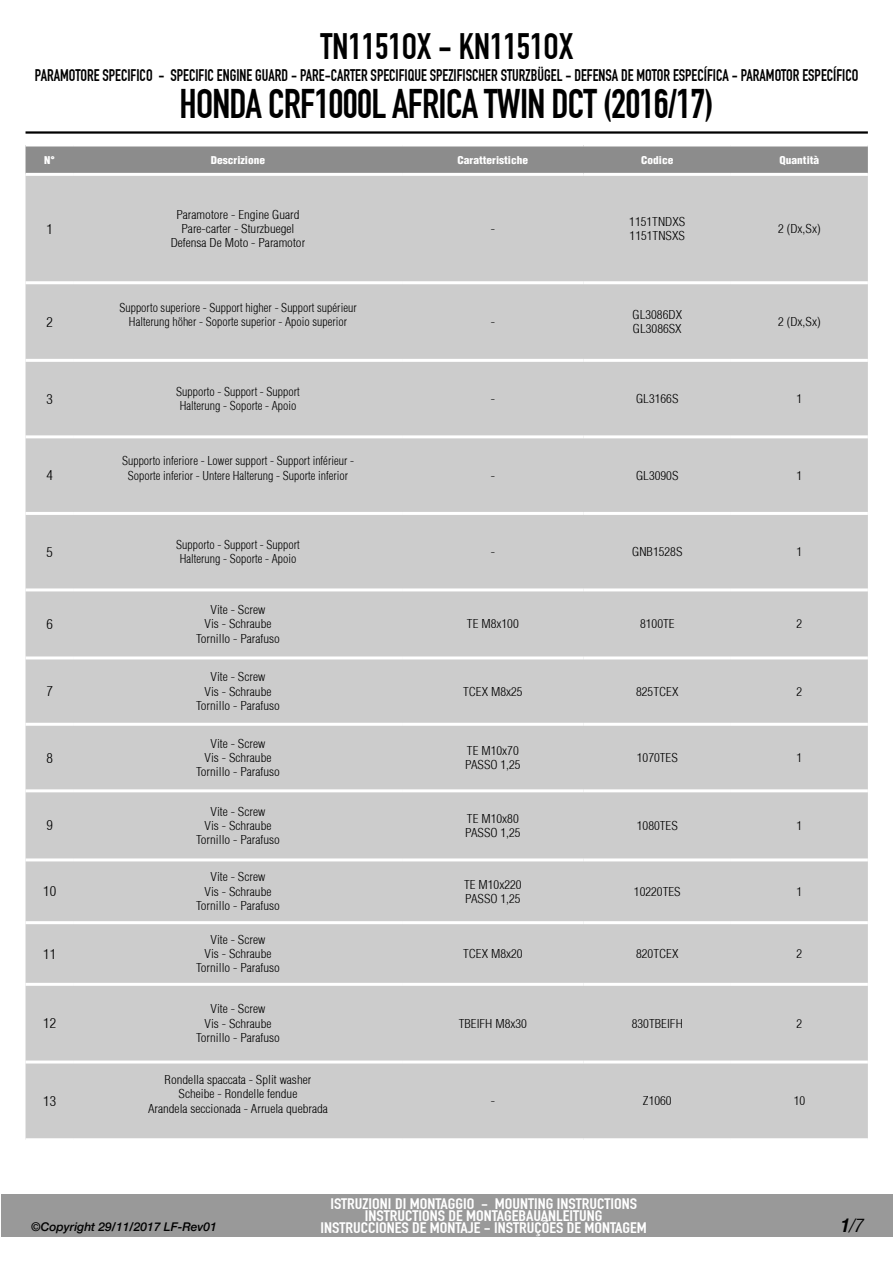
<style>
.page{position:relative;width:893px;height:1263px;background:#fff}
.page>*{position:absolute;margin:0;border:0;box-sizing:border-box;transform-origin:0 0}
.t1{font:40.5px "DIN Engschrift Alternate";letter-spacing:-.02em;color:#000}
.t2{font:36px "DIN Engschrift Alternate";color:#000}
.t3{font:italic condensed 18px "Helvetica";color:#000}
.t4{font:16.5px "DIN Engschrift Alternate";color:#000;scale:.95 1}
.t5{font:15px/12px "DIN Engschrift Alternate";color:#fff;text-align:center;scale:1.2 1}
.t6{font:300 condensed 13.5px "Helvetica";color:#000;scale:1.08 1}
.t7{font:300 condensed 12px/14.4px "Helvetica";color:#000;text-align:center;scale:1.08 1}
.t8{font:300 condensed 12px/14.4px "Helvetica";color:#000;text-align:center}
.t9{font:italic 500 12px "Helvetica Neue";color:#000}
.t10{font:900 condensed 10.5px "Helvetica";color:#fff;scale:1.08 1}
.s1{font-weight:700}
</style>
<div class="page">
<div style="left:1px;top:1194px;width:891px;height:43px;background:#999"></div>
<hr style="left:26px;top:131px;width:841px;height:3px;background:#000">
<div style="left:26px;top:147px;width:841px;height:26px;background:#8c8c8c"></div>
<div style="left:26px;top:176px;width:841px;height:962px;background:#ccc"></div>
<hr style="left:26px;top:281px;width:48px;height:3px;background:#fff">
<hr style="left:74px;top:281px;width:328px;height:3px;background:#fff">
<hr style="left:402px;top:281px;width:181px;height:3px;background:#fff">
<hr style="left:583px;top:281px;width:148px;height:3px;background:#fff">
<hr style="left:731px;top:281px;width:136px;height:3px;background:#fff">
<hr style="left:26px;top:359px;width:48px;height:3px;background:#fff">
<hr style="left:74px;top:359px;width:328px;height:3px;background:#fff">
<hr style="left:402px;top:359px;width:181px;height:3px;background:#fff">
<hr style="left:583px;top:359px;width:148px;height:3px;background:#fff">
<hr style="left:731px;top:359px;width:136px;height:3px;background:#fff">
<hr style="left:26px;top:435px;width:48px;height:3px;background:#fff">
<hr style="left:74px;top:435px;width:328px;height:3px;background:#fff">
<hr style="left:402px;top:435px;width:181px;height:3px;background:#fff">
<hr style="left:583px;top:435px;width:148px;height:3px;background:#fff">
<hr style="left:731px;top:435px;width:136px;height:3px;background:#fff">
<hr style="left:26px;top:512px;width:48px;height:3px;background:#fff">
<hr style="left:74px;top:512px;width:328px;height:3px;background:#fff">
<hr style="left:402px;top:512px;width:181px;height:3px;background:#fff">
<hr style="left:583px;top:512px;width:148px;height:3px;background:#fff">
<hr style="left:731px;top:512px;width:136px;height:3px;background:#fff">
<hr style="left:26px;top:588px;width:48px;height:3px;background:#fff">
<hr style="left:74px;top:588px;width:328px;height:3px;background:#fff">
<hr style="left:402px;top:588px;width:181px;height:3px;background:#fff">
<hr style="left:583px;top:588px;width:148px;height:3px;background:#fff">
<hr style="left:731px;top:588px;width:136px;height:3px;background:#fff">
<hr style="left:26px;top:656px;width:48px;height:3px;background:#fff">
<hr style="left:74px;top:656px;width:328px;height:3px;background:#fff">
<hr style="left:402px;top:656px;width:181px;height:3px;background:#fff">
<hr style="left:583px;top:656px;width:148px;height:3px;background:#fff">
<hr style="left:731px;top:656px;width:136px;height:3px;background:#fff">
<hr style="left:26px;top:723px;width:48px;height:3px;background:#fff">
<hr style="left:74px;top:723px;width:328px;height:3px;background:#fff">
<hr style="left:402px;top:723px;width:181px;height:3px;background:#fff">
<hr style="left:583px;top:723px;width:148px;height:3px;background:#fff">
<hr style="left:731px;top:723px;width:136px;height:3px;background:#fff">
<hr style="left:26px;top:789px;width:48px;height:3px;background:#fff">
<hr style="left:74px;top:789px;width:328px;height:3px;background:#fff">
<hr style="left:402px;top:789px;width:181px;height:3px;background:#fff">
<hr style="left:583px;top:789px;width:148px;height:3px;background:#fff">
<hr style="left:731px;top:789px;width:136px;height:3px;background:#fff">
<hr style="left:26px;top:858px;width:48px;height:3px;background:#fff">
<hr style="left:74px;top:858px;width:328px;height:3px;background:#fff">
<hr style="left:402px;top:858px;width:181px;height:3px;background:#fff">
<hr style="left:583px;top:858px;width:148px;height:3px;background:#fff">
<hr style="left:731px;top:858px;width:136px;height:3px;background:#fff">
<hr style="left:26px;top:921px;width:48px;height:3px;background:#fff">
<hr style="left:74px;top:921px;width:328px;height:3px;background:#fff">
<hr style="left:402px;top:921px;width:181px;height:3px;background:#fff">
<hr style="left:583px;top:921px;width:148px;height:3px;background:#fff">
<hr style="left:731px;top:921px;width:136px;height:3px;background:#fff">
<hr style="left:26px;top:983px;width:48px;height:3px;background:#fff">
<hr style="left:74px;top:983px;width:328px;height:3px;background:#fff">
<hr style="left:402px;top:983px;width:181px;height:3px;background:#fff">
<hr style="left:583px;top:983px;width:148px;height:3px;background:#fff">
<hr style="left:731px;top:983px;width:136px;height:3px;background:#fff">
<hr style="left:26px;top:1061px;width:48px;height:3px;background:#fff">
<hr style="left:74px;top:1061px;width:328px;height:3px;background:#fff">
<hr style="left:402px;top:1061px;width:181px;height:3px;background:#fff">
<hr style="left:583px;top:1061px;width:148px;height:3px;background:#fff">
<hr style="left:731px;top:1061px;width:136px;height:3px;background:#fff">
<h2 class="t2" style="left:320px;top:27px;width:254px">TN1151OX - KN1151OX</h2>
<h3 class="t4" style="left:35px;top:66px;width:868px">PARAMOTORE SPECIFICO - SPECIFIC ENGINE GUARD - PARE-CARTER SPECIFIQUE SPEZIFISCHER STURZBÜGEL - DEFENSA DE MOTOR ESPECÍFICA - PARAMOTOR ESPECÍFICO</h3>
<h1 class="t1" style="left:179px;top:83px;width:535px">HONDA CRF1000L AFRICA TWIN DCT (2016/17)</h1>
<p class="t10" style="left:44px;top:155px;width:12px">N°</p>
<p class="t10" style="left:211px;top:155px;width:52px">Descrizione</p>
<p class="t10" style="left:457px;top:155px;width:67px">Caratteristiche</p>
<p class="t10" style="left:641px;top:155px;width:31px">Codice</p>
<p class="t10" style="left:779px;top:155px;width:38px">Quantità</p>
<p class="t6" style="left:46px;top:223px;width:7px">1</p>
<p class="t6" style="left:46px;top:316px;width:7px">2</p>
<p class="t7" style="left:171px;top:208px;width:126px">Paramotore - Engine Guard<br>Pare-carter - Sturzbuegel<br>Defensa De Moto - Paramotor</p>
<p class="t8" style="left:119px;top:301px;width:239px">Supporto superiore - Support higher - Support supérieur<br>Halterung höher - Soporte superior - Apoio superior</p>
<p class="t6" style="left:46px;top:393px;width:7px">3</p>
<p class="t8" style="left:176px;top:385px;width:125px">Supporto - Support - Support<br>Halterung - Soporte - Apoio</p>
<p class="t6" style="left:46px;top:470px;width:7px">4</p>
<p class="t8" style="left:122px;top:455px;width:233px">Supporto inferiore - Lower support - Support inférieur -<br>Soporte inferior - Untere Halterung - Suporte inferior</p>
<p class="t6" style="left:46px;top:546px;width:7px">5</p>
<p class="t8" style="left:176px;top:538px;width:125px">Supporto - Support - Support<br>Halterung - Soporte - Apoio</p>
<p class="t6" style="left:46px;top:619px;width:7px">6</p>
<p class="t6" style="left:46px;top:686px;width:7px">7</p>
<p class="t7" style="left:196px;top:603px;width:79px">Vite - Screw<br>Vis - Schraube<br>Tornillo - Parafuso</p>
<p class="t7" style="left:196px;top:671px;width:79px">Vite - Screw<br>Vis - Schraube<br>Tornillo - Parafuso</p>
<p class="t7" style="left:490px;top:222px;width:5px">-</p>
<p class="t7" style="left:490px;top:315px;width:5px">-</p>
<p class="t7" style="left:629px;top:215px;width:53px;text-align:left">1151TNDXS<br>1151TNSXS</p>
<p class="t7" style="left:778px;top:222px;width:41px">2 (Dx,Sx)</p>
<p class="t7" style="left:632px;top:308px;width:47px;text-align:left">GL3086DX<br>GL3086SX</p>
<p class="t7" style="left:778px;top:315px;width:41px">2 (Dx,Sx)</p>
<p class="t7" style="left:490px;top:393px;width:5px">-</p>
<p class="t7" style="left:636px;top:393px;width:41px">GL3166S</p>
<p class="t7" style="left:796px;top:393px;width:7px">1</p>
<p class="t7" style="left:490px;top:469px;width:5px">-</p>
<p class="t7" style="left:636px;top:469px;width:41px">GL3090S</p>
<p class="t7" style="left:796px;top:469px;width:7px">1</p>
<p class="t7" style="left:490px;top:546px;width:5px">-</p>
<p class="t7" style="left:632px;top:546px;width:48px">GNB1528S</p>
<p class="t7" style="left:796px;top:546px;width:7px">1</p>
<p class="t7" style="left:467px;top:618px;width:49px">TE M8x100</p>
<p class="t7" style="left:640px;top:618px;width:33px">8100TE</p>
<p class="t7" style="left:796px;top:618px;width:7px">2</p>
<p class="t7" style="left:463px;top:685px;width:57px">TCEX M8x25</p>
<p class="t7" style="left:636px;top:685px;width:41px">825TCEX</p>
<p class="t7" style="left:796px;top:685px;width:7px">2</p>
<p class="t6" style="left:46px;top:752px;width:7px">8</p>
<p class="t6" style="left:46px;top:820px;width:7px">9</p>
<p class="t6" style="left:43px;top:886px;width:13px">10</p>
<p class="t6" style="left:43px;top:948px;width:13px">11</p>
<p class="t6" style="left:43px;top:1018px;width:13px">12</p>
<p class="t6" style="left:43px;top:1096px;width:13px">13</p>
<p class="t7" style="left:196px;top:737px;width:79px">Vite - Screw<br>Vis - Schraube<br>Tornillo - Parafuso</p>
<p class="t7" style="left:465px;top:744px;width:53px;text-align:left">TE M10x70<br>PASSO 1,25</p>
<p class="t7" style="left:636px;top:751px;width:39px">1070TES</p>
<p class="t7" style="left:796px;top:751px;width:7px">1</p>
<p class="t7" style="left:196px;top:805px;width:79px">Vite - Screw<br>Vis - Schraube<br>Tornillo - Parafuso</p>
<p class="t7" style="left:465px;top:812px;width:53px;text-align:left">TE M10x80<br>PASSO 1,25</p>
<p class="t7" style="left:636px;top:819px;width:39px">1080TES</p>
<p class="t7" style="left:796px;top:819px;width:7px">1</p>
<p class="t7" style="left:196px;top:871px;width:79px">Vite - Screw<br>Vis - Schraube<br>Tornillo - Parafuso</p>
<p class="t7" style="left:464px;top:878px;width:55px;text-align:left">TE M10x220<br>PASSO 1,25</p>
<p class="t7" style="left:634px;top:885px;width:45px">10220TES</p>
<p class="t7" style="left:796px;top:885px;width:7px">1</p>
<p class="t7" style="left:196px;top:933px;width:79px">Vite - Screw<br>Vis - Schraube<br>Tornillo - Parafuso</p>
<p class="t7" style="left:196px;top:1003px;width:79px">Vite - Screw<br>Vis - Schraube<br>Tornillo - Parafuso</p>
<p class="t7" style="left:148px;top:1073px;width:168px">Rondella spaccata - Split washer<br>Scheibe - Rondelle fendue<br>Arandela seccionada - Arruela quebrada</p>
<p class="t7" style="left:463px;top:947px;width:57px">TCEX M8x20</p>
<p class="t7" style="left:636px;top:947px;width:41px">820TCEX</p>
<p class="t7" style="left:796px;top:947px;width:7px">2</p>
<p class="t7" style="left:458px;top:1017px;width:65px">TBEIFH M8x30</p>
<p class="t7" style="left:631px;top:1017px;width:49px">830TBEIFH</p>
<p class="t7" style="left:796px;top:1017px;width:7px">2</p>
<p class="t7" style="left:490px;top:1095px;width:5px">-</p>
<p class="t7" style="left:643px;top:1095px;width:28px">Z1060</p>
<p class="t7" style="left:793px;top:1095px;width:12px">10</p>
<p class="t9" style="left:31px;top:1222px;width:187px">©Copyright 29/11/2017 LF-Rev01</p>
<p class="t5" style="left:320px;top:1198px;width:273px">ISTRUZIONI DI MONTAGGIO - MOUNTING INSTRUCTIONS<br>INSTRUCTIONS DE MONTAGEBAUANLEITUNG<br>INSTRUCCIONES DE MONTAJE - INSTRUÇÕES DE MONTAGEM</p>
<h3 class="t3" style="left:839px;top:1215px;width:25px"><span class="s1">1</span>/7</h3>
</div>
